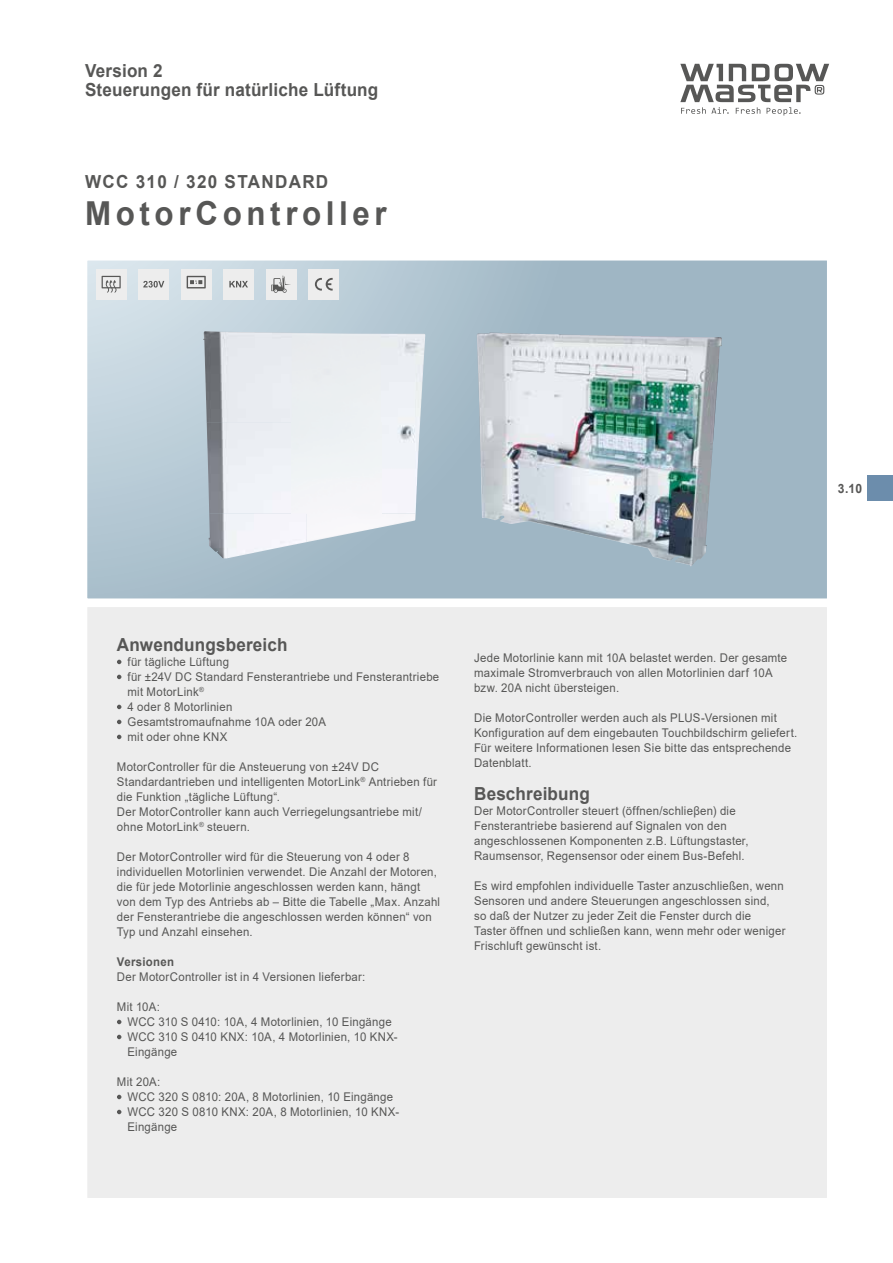
<style>
.page{position:relative;width:893px;height:1263px;background:#fff}
.page>*{position:absolute;margin:0;border:0;box-sizing:border-box;transform-origin:0 0}
.t1{font:700 33px "Arial";letter-spacing:.145em;color:#575756;scale:.95 1}
.t2{font:700 18px/18.8px "Arial";letter-spacing:.01em;color:#575756;scale:.95 1}
.t3{font:700 18px "Arial";letter-spacing:.075em;color:#575756;scale:.95 1}
.t4{font:700 12.75px "Arial";color:#575756;scale:.95 1}
.t5{font:12px/15px "Arial";letter-spacing:.02em;color:#575756;scale:.95 1}
.t6{font:700 12px "Arial";letter-spacing:.025em;color:#575756;scale:.95 1}
</style>
<div class="page">
<div style="left:85px;top:605px;width:744px;height:595px;background:#ededed;border:2px solid #fff"></div>
<svg style="left:88px;top:261px;width:738px;height:337px;background:#abc0cc"></svg>
<div style="left:85px;top:258px;width:744px;height:343px;border:2px solid #fff"></div>
<svg style="left:680px;top:64px;width:149px;height:52px"></svg>
<svg style="left:117px;top:660px;width:4px;height:4px"></svg>
<svg style="left:117px;top:675px;width:4px;height:4px"></svg>
<svg style="left:117px;top:705px;width:4px;height:4px"></svg>
<svg style="left:117px;top:720px;width:4px;height:4px"></svg>
<svg style="left:117px;top:735px;width:4px;height:4px"></svg>
<svg style="left:117px;top:1020px;width:4px;height:4px"></svg>
<svg style="left:117px;top:1035px;width:4px;height:4px"></svg>
<svg style="left:117px;top:1095px;width:4px;height:4px"></svg>
<svg style="left:117px;top:1110px;width:4px;height:4px"></svg>
<img style="left:203px;top:331px;width:89px;height:91px">
<div style="left:292px;top:333px;width:89px;height:89px;background:#eaeef0"></div>
<img style="left:381px;top:334px;width:44px;height:179px">
<img style="left:207px;top:422px;width:174px;height:91px">
<img style="left:209px;top:513px;width:98px;height:45px">
<img style="left:307px;top:513px;width:74px;height:29px">
<img style="left:381px;top:513px;width:35px;height:14px">
<img style="left:477px;top:333px;width:245px;height:233px">
<div style="left:266px;top:269px;width:30px;height:30px;background:#ededed"></div>
<svg style="left:271px;top:276px;width:20px;height:17px"></svg>
<div style="left:308px;top:269px;width:31px;height:30px;background:#ededed"></div>
<svg style="left:315px;top:278px;width:18px;height:13px"></svg>
<div style="left:96px;top:269px;width:30px;height:30px;background:#ededed"></div>
<svg style="left:102px;top:276px;width:19px;height:16px"></svg>
<div style="left:138px;top:269px;width:31px;height:30px;background:#ededed"></div>
<svg style="left:143px;top:281px;width:21px;height:7px"></svg>
<div style="left:181px;top:269px;width:30px;height:30px;background:#ededed"></div>
<svg style="left:187px;top:276px;width:19px;height:12px"></svg>
<div style="left:223px;top:269px;width:31px;height:30px;background:#ededed"></div>
<svg style="left:229px;top:281px;width:19px;height:6px"></svg>
<div style="left:867px;top:475px;width:26px;height:26px;background:#6c8dac"></div>
<h2 class="t2" style="left:85px;top:61px;width:310px">Version 2<br>Steuerungen für natürliche Lüftung</h2>
<h2 class="t3" style="left:85px;top:169px;width:258px">WCC 310 / 320 STANDARD</h2>
<h1 class="t1" style="left:85px;top:190px;width:319px">MotorController</h1>
<p class="t4" style="left:838px;top:479px;width:27px">3.10</p>
<h2 class="t2" style="left:117px;top:635px;width:181px">Anwendungsbereich</h2>
<p class="t5" style="left:128px;top:654px;width:330px">für tägliche Lüftung<br>für ±24V DC Standard Fensterantriebe und Fensterantriebe mit MotorLink<sup>®<br></sup>4 oder 8 Motorlinien<br>Gesamtstromaufnahme 10A oder 20A<br>mit oder ohne KNX</p>
<p class="t5" style="left:117px;top:759px;width:338px">MotorController für die Ansteuerung von ±24V DC Standardantrieben und intelligenten MotorLink<sup>®</sup> Antrieben für die Funktion „tägliche Lüftung“.<br>Der MotorController kann auch Verriegelungsantriebe mit/ ohne MotorLink<sup>®</sup> steuern.</p>
<p class="t5" style="left:117px;top:849px;width:342px">Der MotorController wird für die Steuerung von 4 oder 8 individuellen Motorlinien verwendet. Die Anzahl der Motoren, die für jede Motorlinie angeschlossen werden kann, hängt von dem Typ des Antriebs ab – Bitte die Tabelle „Max. Anzahl der Fensterantriebe die angeschlossen werden können“ von Typ und Anzahl einsehen.</p>
<p class="t6" style="left:117px;top:953px;width:62px">Versionen</p>
<p class="t5" style="left:117px;top:969px;width:263px">Der MotorController ist in 4 Versionen lieferbar:</p>
<p class="t5" style="left:128px;top:999px;width:286px;text-indent:-11px">Mit 10A:<br>WCC 310 S 0410: 10A, 4 Motorlinien, 10 Eingänge<br>WCC 310 S 0410 KNX: 10A, 4 Motorlinien, 10 KNX-<br>Eingänge</p>
<p class="t5" style="left:128px;top:1074px;width:287px;text-indent:-11px">Mit 20A:<br>WCC 320 S 0810: 20A, 8 Motorlinien, 10 Eingänge<br>WCC 320 S 0810 KNX: 20A, 8 Motorlinien, 10 KNX-<br>Eingänge</p>
<p class="t5" style="left:474px;top:650px;width:331px">Jede Motorlinie kann mit 10A belastet werden. Der gesamte maximale Stromverbrauch von allen Motorlinien darf 10A bzw. 20A nicht übersteigen.</p>
<p class="t5" style="left:474px;top:710px;width:342px">Die MotorController werden auch als PLUS-Versionen mit Konfiguration auf dem eingebauten Touchbildschirm geliefert.<br>Für weitere Informationen lesen Sie bitte das entsprechende Datenblatt.</p>
<h2 class="t2" style="left:474px;top:785px;width:123px">Beschreibung</h2>
<p class="t5" style="left:474px;top:804px;width:290px">Der MotorController steuert (öffnen/schlieβen) die Fensterantriebe basierend auf Signalen von den angeschlossenen Komponenten z.B. Lüftungstaster, Raumsensor, Regensensor oder einem Bus-Befehl.</p>
<p class="t5" style="left:474px;top:879px;width:329px">Es wird empfohlen individuelle Taster anzuschließen, wenn Sensoren und andere Steuerungen angeschlossen sind,<br>so daß der Nutzer zu jeder Zeit die Fenster durch die Taster öffnen und schließen kann, wenn mehr oder weniger Frischluft gewünscht ist.</p>
</div>
